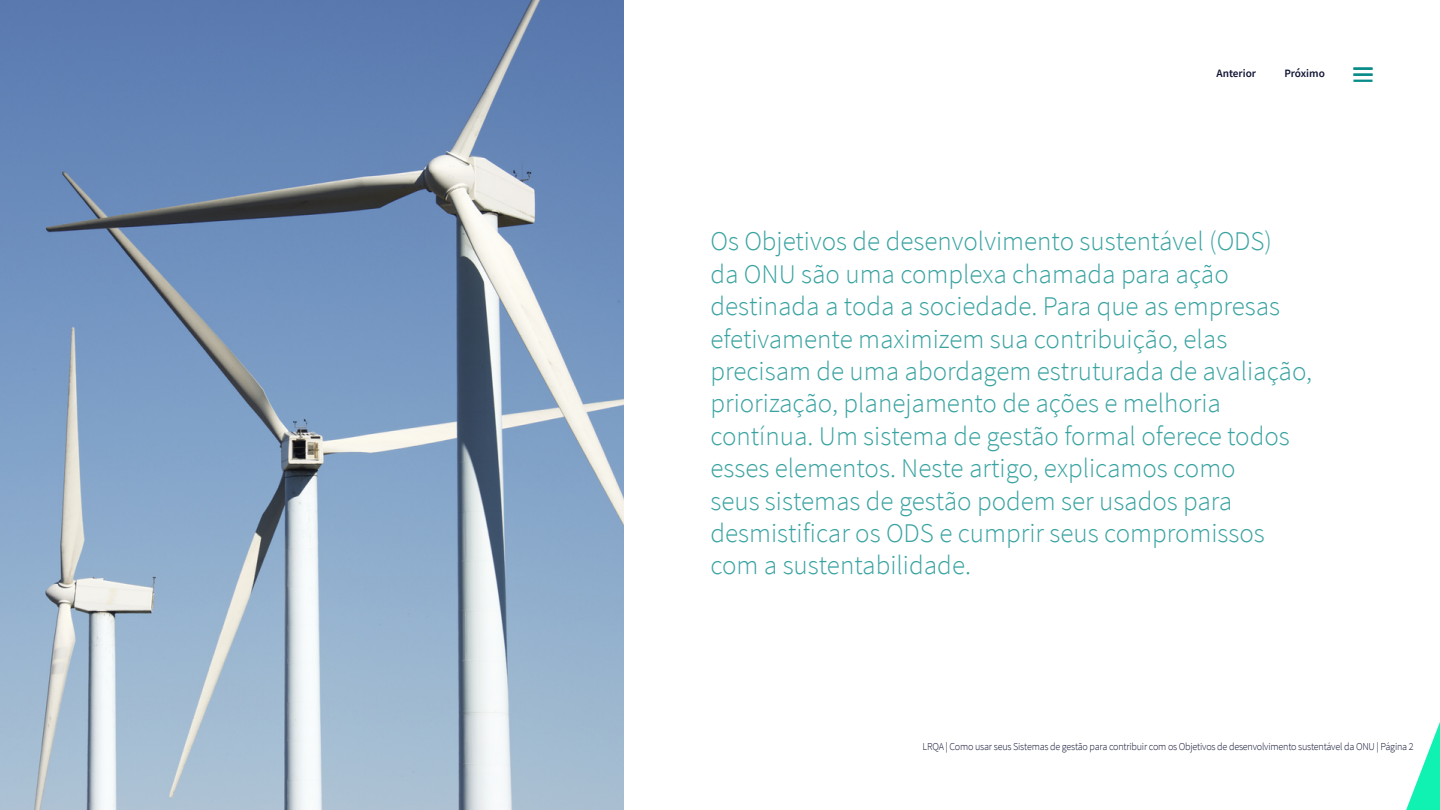
<style>
.page{position:relative;width:1440px;height:810px;background:#fff}
.page>*{position:absolute;margin:0;border:0;box-sizing:border-box;transform-origin:0 0}
.t1{font:300 27px/32.4px "Source Sans Pro";color:#39a3a1}
.t2{font:600 11.25px "Source Sans Pro";color:#0f1232}
.t3{font:300 10.5px "Source Sans Pro";letter-spacing:-.02em;color:#0f1232;scale:.96 1}
</style>
<div class="page">
<svg style="left:1406px;top:722px;width:34px;height:88px"></svg>
<img style="left:0;top:0;width:624px;height:810px">
<hr style="left:1353px;top:67px;width:19px;height:3px;background:#088c8a">
<svg style="left:1353px;top:74px;width:19px;height:8px"></svg>
<p class="t2" style="left:1216px;top:66px;width:41px">Anterior</p>
<p class="t2" style="left:1284px;top:66px;width:42px">Próximo</p>
<p class="t1" style="left:710px;top:225px;width:603px">Os Objetivos de desenvolvimento sustentável (ODS)<br>da ONU são uma complexa chamada para ação destinada a toda a sociedade. Para que as empresas efetivamente maximizem sua contribuição, elas precisam de uma abordagem estruturada de avaliação, priorização, planejamento de ações e melhoria contínua. Um sistema de gestão formal oferece todos esses elementos. Neste artigo, explicamos como<br>seus sistemas de gestão podem ser usados para desmistificar os ODS e cumprir seus compromissos com a sustentabilidade.</p>
<p class="t3" style="left:922px;top:741px;width:513px">LRQA | Como usar seus Sistemas de gestão para contribuir com os Objetivos de desenvolvimento sustentável da ONU | Página 2</p>
</div>
